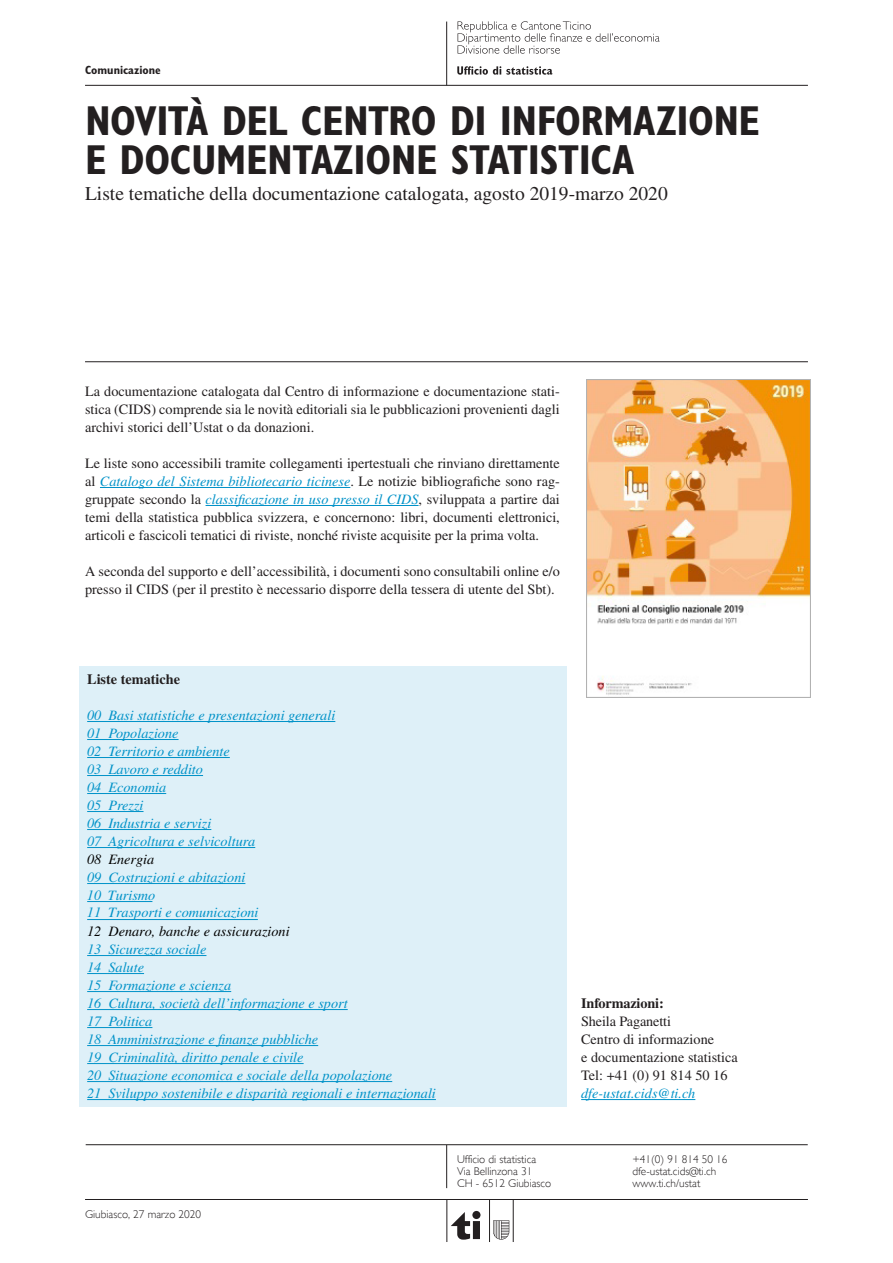
<style>
.page{position:relative;width:893px;height:1263px;background:#fff}
.page>*{position:absolute;margin:0;border:0;box-sizing:border-box;transform-origin:0 0}
.t1{font:700 condensed 42px/39px "Gill Sans MT Std";letter-spacing:-.01em;color:#231f20}
.t2{font:19.5px "Times LT Std";color:#231f20}
.t3{font:14.25px/18px "Times LT Std";color:#231f20;text-align:justify}
.t4{font:italic 14.25px/18px "Times LT Std";color:#0092c8}
.t5{font:italic 14.25px "Times LT Std";color:#000}
.t6{font:700 14.25px "Times LT Std";color:#231f20}
.t7{font:700 condensed 12px "Gill Sans MT Std";color:#231f20}
.t8{font:300 11.25px/12px "Gill Sans";color:#231f20}
.s1{font-style:italic;color:#0092c8}
</style>
<div class="page">
<hr style="left:85px;top:361px;width:723px;height:1px;background:#231f20">
<hr style="left:85px;top:85px;width:723px;height:1px;background:#231f20">
<hr style="left:86px;top:1144px;width:722px;height:1px;background:#231f20">
<hr style="left:446px;top:1145px;width:1px;height:43px;background:#231f20">
<hr style="left:85px;top:1199px;width:723px;height:1px;background:#231f20">
<svg style="left:493px;top:1220px;width:16px;height:19px"></svg>
<div style="left:472px;top:1211px;width:8px;height:8px;background:#231f20;border-radius:50%"></div>
<svg style="left:451px;top:1212px;width:19px;height:27px"></svg>
<div style="left:473px;top:1221px;width:7px;height:18px;background:#231f20"></div>
<hr style="left:447px;top:1199px;width:1px;height:43px;background:#231f20">
<hr style="left:489px;top:1199px;width:1px;height:43px;background:#231f20">
<hr style="left:513px;top:1199px;width:1px;height:43px;background:#231f20">
<hr style="left:446px;top:22px;width:1px;height:63px;background:#231f20">
<svg style="left:457px;top:66px;width:95px;height:9px"></svg>
<svg style="left:458px;top:21px;width:202px;height:33px"></svg>
<hr style="left:100px;top:487px;width:250px;height:1px;background:#0092c8">
<hr style="left:206px;top:505px;width:213px;height:1px;background:#0092c8">
<hr style="left:581px;top:1099px;width:114px;height:1px;background:#0092c8">
<div style="left:79px;top:666px;width:488px;height:441px;background:#def0f8"></div>
<hr style="left:87px;top:721px;width:248px;height:1px;background:#0092c8">
<hr style="left:87px;top:739px;width:92px;height:1px;background:#0092c8">
<hr style="left:87px;top:757px;width:143px;height:1px;background:#0092c8">
<hr style="left:87px;top:775px;width:116px;height:1px;background:#0092c8">
<hr style="left:87px;top:793px;width:79px;height:1px;background:#0092c8">
<hr style="left:87px;top:811px;width:57px;height:1px;background:#0092c8">
<hr style="left:87px;top:829px;width:124px;height:1px;background:#0092c8">
<hr style="left:87px;top:847px;width:168px;height:1px;background:#0092c8">
<hr style="left:87px;top:883px;width:158px;height:1px;background:#0092c8">
<hr style="left:87px;top:919px;width:171px;height:1px;background:#0092c8">
<hr style="left:87px;top:955px;width:119px;height:1px;background:#0092c8">
<hr style="left:87px;top:973px;width:57px;height:1px;background:#0092c8">
<hr style="left:87px;top:991px;width:144px;height:1px;background:#0092c8">
<hr style="left:87px;top:1009px;width:261px;height:1px;background:#0092c8">
<hr style="left:87px;top:1027px;width:65px;height:1px;background:#0092c8">
<hr style="left:87px;top:1045px;width:231px;height:1px;background:#0092c8">
<hr style="left:87px;top:1063px;width:217px;height:1px;background:#0092c8">
<hr style="left:87px;top:1081px;width:305px;height:1px;background:#0092c8">
<hr style="left:87px;top:1099px;width:349px;height:1px;background:#0092c8">
<img style="left:587px;top:380px;width:223px;height:317px">
<hr style="left:87px;top:901px;width:65px;height:1px;background:#0092c8">
<p class="t7" style="left:85px;top:63px;width:77px">Comunicazione</p>
<h1 class="t1" style="left:85px;top:101px;width:676px">NOVITÀ DEL CENTRO DI INFORMAZIONE<br>E DOCUMENTAZIONE STATISTICA</h1>
<h2 class="t2" style="left:85px;top:183px;width:584px">Liste tematiche della documentazione catalogata, agosto 2019-marzo 2020</h2>
<p class="t3" style="left:85px;top:382px;width:476px">La documentazione catalogata dal Centro di informazione e documentazione stati&shy;stica (CIDS) comprende sia le novità editoriali sia le pubblicazioni provenienti dagli archivi storici dell’Ustat o da donazioni.</p>
<p class="t3" style="left:85px;top:454px;width:476px">Le liste sono accessibili tramite collegamenti ipertestuali che rinviano direttamente al <span class="s1">Catalogo del Sistema bibliotecario ticinese</span>. Le notizie bibliografiche sono rag&shy;gruppate secondo la <span class="s1">classificazione in uso presso il CIDS</span>, sviluppata a partire dai temi della statistica pubblica svizzera, e concernono: libri, documenti elettronici, articoli e fascicoli tematici di riviste, nonché riviste acquisite per la prima volta.</p>
<p class="t3" style="left:85px;top:562px;width:476px">A seconda del supporto e dell’accessibilità, i documenti sono consultabili online e/o presso il CIDS (per il prestito è necessario disporre della tessera di utente del Sbt).</p>
<p class="t6" style="left:87px;top:671px;width:94px">Liste tematiche</p>
<p class="t4" style="left:87px;top:706px;width:250px">00 Basi statistiche e presentazioni generali<br>01 Popolazione<br>02 Territorio e ambiente<br>03 Lavoro e reddito<br>04 Economia<br>05 Prezzi<br>06 Industria e servizi<br>07 Agricoltura e selvicoltura</p>
<p class="t5" style="left:87px;top:851px;width:69px">08 Energia</p>
<p class="t4" style="left:87px;top:868px;width:160px">09 Costruzioni e abitazioni</p>
<p class="t4" style="left:87px;top:904px;width:173px">11 Trasporti e comunicazioni</p>
<p class="t5" style="left:87px;top:923px;width:204px">12 Denaro, banche e assicurazioni</p>
<p class="t4" style="left:87px;top:940px;width:350px">13 Sicurezza sociale<br>14 Salute<br>15 Formazione e scienza<br>16 Cultura, società dell’informazione e sport<br>17 Politica<br>18 Amministrazione e finanze pubbliche<br>19 Criminalità, diritto penale e civile<br>20 Situazione economica e sociale della popolazione<br>21 Sviluppo sostenibile e disparità regionali e internazionali</p>
<p class="t4" style="left:87px;top:886px;width:70px">10 Turismo</p>
<p class="t6" style="left:581px;top:995px;width:84px">Informazioni:</p>
<p class="t3" style="left:581px;top:1012px;width:158px;text-align:left">Sheila Paganetti<br>Centro di informazione<br>e documentazione statistica<br>Tel: +41 (0) 91 814 50 16</p>
<p class="t4" style="left:581px;top:1084px;width:116px">dfe-ustat.cids@ti.ch</p>
<p class="t8" style="left:85px;top:1208px;width:118px">Giubiasco, 27 marzo 2020</p>
<p class="t8" style="left:457px;top:1153px;width:96px">Ufficio di statistica<br>Via Bellinzona 31<br>CH - 6512 Giubiasco</p>
<p class="t8" style="left:632px;top:1153px;width:96px">+41(0) 91 814 50 16 dfe-ustat.cids@ti.ch www.ti.ch/ustat</p>
</div>
